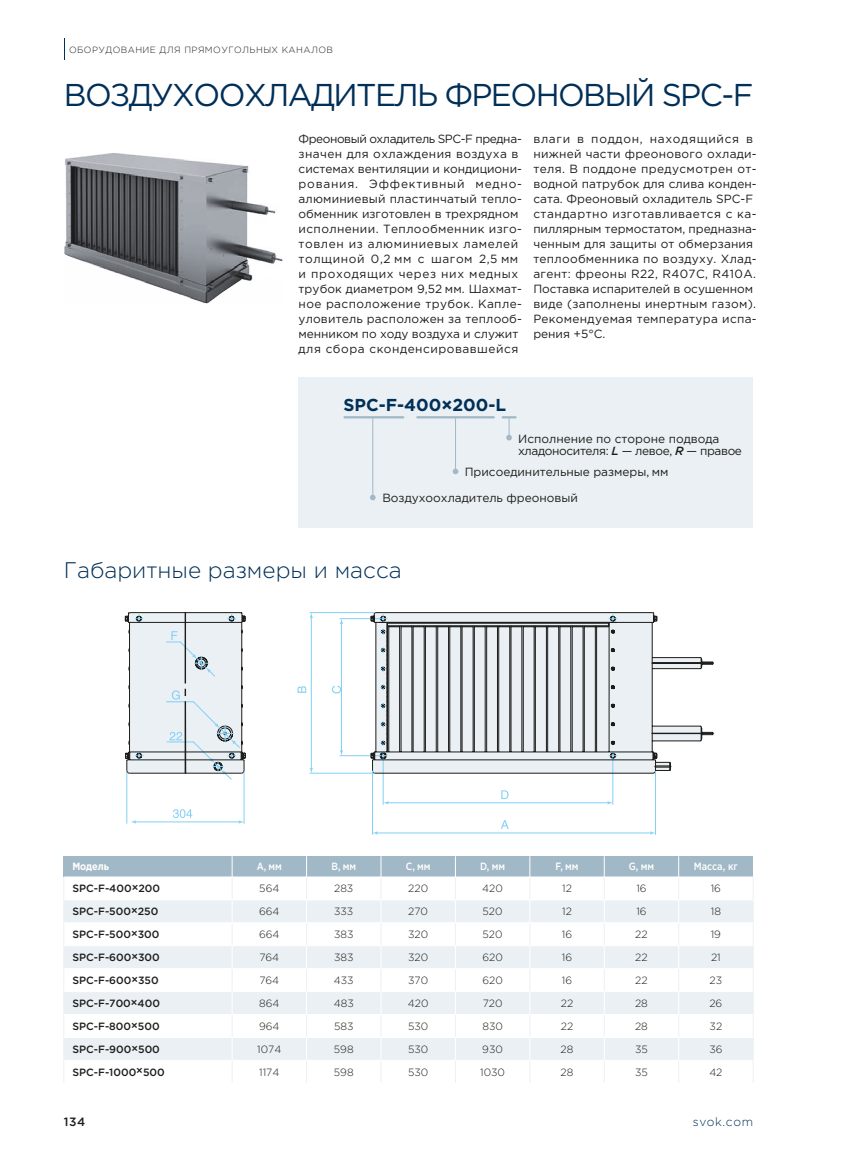
<style>
.page{position:relative;width:851px;height:1149px;background:#fff}
.page>*{position:absolute;margin:0;border:0;box-sizing:border-box;transform-origin:0 0}
.t1{font:31.5px "Gotham Pro";letter-spacing:-.05em;color:#002f57}
.t2{font:300 22.5px "Gotham Pro";color:#002f57}
.t3{font:700 17.25px "Gotham Pro";color:#002f57}
.t4{font:300 12px "Gotham Pro";letter-spacing:.05em;color:#002f57}
.t5{font:500 12px "Gotham Pro";color:#1d1d1b}
.t6{font:11.85px/15px "Gotham Pro";letter-spacing:.015em;color:#1d1d1b}
.t7{font:300 10.5px "Gotham Pro";color:#1d1d1b}
.t8{font:500 10.5px "Gotham Pro";color:#1d1d1b}
.t9{font:500 10.5px "Gotham Pro Narrow";color:#fff}
.t10{font:700 10.5px "Gotham Pro Narrow";color:#fff}
.t11{font:300 9px "Gotham Pro";letter-spacing:.05em;color:#1d1d1b}
.s1{font-weight:500;font-style:italic}
</style>
<div class="page">
<svg style="left:64px;top:39px;width:1px;height:21px"></svg>
<img style="left:65px;top:153px;width:218px;height:150px">
<div style="left:64px;top:856px;width:689px;height:20px;background:#a1b8c6"></div>
<svg style="left:64px;top:900px;width:688px;height:159px;fill:#eaf0f4"></svg>
<svg style="left:63px;top:878px;width:1px;height:204px"></svg>
<svg style="left:752px;top:900px;width:1px;height:159px"></svg>
<svg style="left:232px;top:856px;width:1px;height:226px"></svg>
<svg style="left:306px;top:856px;width:1px;height:226px"></svg>
<svg style="left:380px;top:856px;width:1px;height:226px"></svg>
<svg style="left:455px;top:856px;width:1px;height:226px"></svg>
<svg style="left:529px;top:856px;width:1px;height:226px"></svg>
<svg style="left:604px;top:856px;width:1px;height:226px"></svg>
<svg style="left:678px;top:856px;width:1px;height:226px"></svg>
<hr style="left:232px;top:899px;width:521px;height:1px;background:#fff">
<hr style="left:64px;top:922px;width:168px;height:1px;background:#fff">
<hr style="left:232px;top:945px;width:521px;height:1px;background:#fff">
<hr style="left:64px;top:968px;width:168px;height:1px;background:#fff">
<hr style="left:232px;top:990px;width:521px;height:1px;background:#fff">
<hr style="left:64px;top:1013px;width:168px;height:1px;background:#fff">
<hr style="left:232px;top:1036px;width:521px;height:1px;background:#fff">
<hr style="left:232px;top:876px;width:521px;height:1px;background:#fff">
<hr style="left:232px;top:922px;width:521px;height:1px;background:#fff">
<hr style="left:64px;top:945px;width:168px;height:1px;background:#fff">
<hr style="left:232px;top:968px;width:521px;height:1px;background:#fff">
<hr style="left:64px;top:990px;width:168px;height:1px;background:#fff">
<hr style="left:232px;top:1013px;width:521px;height:1px;background:#fff">
<hr style="left:64px;top:1036px;width:168px;height:1px;background:#fff">
<hr style="left:232px;top:1059px;width:521px;height:1px;background:#fff">
<hr style="left:126px;top:772px;width:1px;height:51px;background:#82d0f5">
<hr style="left:244px;top:772px;width:1px;height:51px;background:#82d0f5">
<hr style="left:376px;top:832px;width:275px;height:1px;background:#82d0f5">
<svg style="left:649px;top:831px;width:6px;height:3px"></svg>
<hr style="left:655px;top:770px;width:1px;height:64px;background:#82d0f5">
<hr style="left:372px;top:770px;width:1px;height:64px;background:#82d0f5">
<hr style="left:387px;top:802px;width:222px;height:1px;background:#82d0f5">
<hr style="left:612px;top:759px;width:1px;height:45px;background:#82d0f5">
<hr style="left:383px;top:759px;width:1px;height:45px;background:#82d0f5">
<svg style="left:125px;top:612px;width:588px;height:161px"></svg>
<hr style="left:311px;top:616px;width:1px;height:153px;background:#82d0f5">
<svg style="left:309px;top:612px;width:4px;height:6px"></svg>
<svg style="left:309px;top:767px;width:4px;height:6px"></svg>
<hr style="left:134px;top:821px;width:106px;height:1px;background:#82d0f5">
<svg style="left:238px;top:820px;width:6px;height:3px"></svg>
<svg style="left:501px;top:790px;width:7px;height:8px"></svg>
<svg style="left:501px;top:820px;width:7px;height:8px"></svg>
<svg style="left:125px;top:688px;width:120px;height:91px"></svg>
<svg style="left:166px;top:631px;width:49px;height:45px"></svg>
<svg style="left:332px;top:685px;width:9px;height:8px"></svg>
<svg style="left:297px;top:686px;width:9px;height:6px"></svg>
<svg style="left:173px;top:809px;width:19px;height:8px"></svg>
<div style="left:298px;top:376px;width:455px;height:151px;background:#eaf0f4"></div>
<hr style="left:344px;top:416px;width:59px;height:2px;background:#a1b8c6">
<hr style="left:417px;top:416px;width:76px;height:2px;background:#a1b8c6">
<svg style="left:452px;top:468px;width:6px;height:6px"></svg>
<hr style="left:455px;top:418px;width:1px;height:51px;background:#a1b8c6">
<svg style="left:502px;top:416px;width:13px;height:24px"></svg>
<svg style="left:370px;top:494px;width:5px;height:6px"></svg>
<hr style="left:372px;top:418px;width:1px;height:77px;background:#a1b8c6">
<p class="t11" style="left:69px;top:46px;width:265px">ОБОРУДОВАНИЕ ДЛЯ ПРЯМОУГОЛЬНЫХ КАНАЛОВ</p>
<h1 class="t1" style="left:64px;top:82px;width:691px">ВОЗДУХООХЛАДИТЕЛЬ ФРЕОНОВЫЙ SPC-F</h1>
<p class="t6" style="left:298px;top:132px;width:225px">Фреоновый охладитель SPC-F предна&shy;значен для охлаждения воздуха в системах вентиляции и кондициони&shy;рования. Эффективный медно&shy;алюминиевый пластинчатый тепло&shy;обменник изготовлен в трехрядном исполнении. Теплообменник изго&shy;товлен из алюминиевых ламелей толщиной 0,2 мм с шагом 2,5 мм и проходящих через них медных трубок диаметром 9,52 мм. Шахмат&shy;ное расположение трубок. Капле&shy;уловитель расположен за теплооб&shy;менником по ходу воздуха и служит для сбора сконденсировавшейся</p>
<p class="t6" style="left:533px;top:132px;width:225px">влаги в поддон, находящийся в нижней части фреонового охлади&shy;теля. В поддоне предусмотрен от&shy;водной патрубок для слива конден&shy;сата. Фреоновый охладитель SPC-F стандартно изготавливается с ка&shy;пиллярным термостатом, предназна&shy;ченным для защиты от обмерзания теплообменника по воздуху. Хлад&shy;агент: фреоны R22, R407C, R410A.<br>Поставка испарителей в осушенном виде (заполнены инертным газом).<br>Рекомендуемая температура испа&shy;рения +5°C.</p>
<h3 class="t3" style="left:343px;top:398px;width:164px">SPC-F-400×200-L</h3>
<p class="t6" style="left:518px;top:433px;width:225px;line-height:12px">Исполнение по стороне подвода хладоносителя: <span class="s1">L</span> — левое, <span class="s1">R</span> — правое</p>
<p class="t6" style="left:464px;top:465px;width:205px">Присоединительные размеры, мм</p>
<p class="t6" style="left:382px;top:491px;width:197px">Воздухоохладитель фреоновый</p>
<h2 class="t2" style="left:64px;top:561px;width:339px">Габаритные размеры и масса</h2>
<p class="t10" style="left:72px;top:862px;width:38px">Модель</p>
<p class="t9" style="left:257px;top:862px;width:27px">А, мм</p>
<p class="t9" style="left:331px;top:862px;width:26px">B, мм</p>
<p class="t9" style="left:406px;top:862px;width:26px">C, мм</p>
<p class="t9" style="left:480px;top:862px;width:26px">D, мм</p>
<p class="t9" style="left:555px;top:862px;width:24px">F, мм</p>
<p class="t9" style="left:628px;top:862px;width:27px">G, мм</p>
<p class="t9" style="left:693px;top:862px;width:45px">Масса, кг</p>
<p class="t8" style="left:72px;top:884px;width:89px">SPC-F-400×200</p>
<p class="t7" style="left:259px;top:884px;width:22px">564</p>
<p class="t7" style="left:334px;top:884px;width:21px">283</p>
<p class="t7" style="left:408px;top:884px;width:21px">220</p>
<p class="t7" style="left:482px;top:884px;width:22px">420</p>
<p class="t7" style="left:562px;top:884px;width:11px">12</p>
<p class="t7" style="left:636px;top:884px;width:12px">16</p>
<p class="t7" style="left:710px;top:884px;width:12px">16</p>
<p class="t8" style="left:72px;top:907px;width:87px">SPC-F-500×250</p>
<p class="t7" style="left:259px;top:907px;width:22px">664</p>
<p class="t7" style="left:334px;top:907px;width:21px">333</p>
<p class="t7" style="left:408px;top:907px;width:21px">270</p>
<p class="t7" style="left:482px;top:907px;width:22px">520</p>
<p class="t7" style="left:562px;top:907px;width:11px">12</p>
<p class="t7" style="left:636px;top:907px;width:12px">16</p>
<p class="t7" style="left:710px;top:907px;width:12px">18</p>
<p class="t8" style="left:72px;top:930px;width:89px">SPC-F-500×300</p>
<p class="t7" style="left:259px;top:930px;width:22px">664</p>
<p class="t7" style="left:334px;top:930px;width:21px">383</p>
<p class="t7" style="left:408px;top:930px;width:22px">320</p>
<p class="t7" style="left:482px;top:930px;width:22px">520</p>
<p class="t7" style="left:562px;top:930px;width:12px">16</p>
<p class="t7" style="left:635px;top:930px;width:14px">22</p>
<p class="t7" style="left:710px;top:930px;width:12px">19</p>
<p class="t8" style="left:72px;top:953px;width:89px">SPC-F-600×300</p>
<p class="t7" style="left:259px;top:953px;width:21px">764</p>
<p class="t7" style="left:334px;top:953px;width:21px">383</p>
<p class="t7" style="left:408px;top:953px;width:22px">320</p>
<p class="t7" style="left:482px;top:953px;width:22px">620</p>
<p class="t7" style="left:562px;top:953px;width:12px">16</p>
<p class="t7" style="left:635px;top:953px;width:14px">22</p>
<p class="t7" style="left:711px;top:953px;width:11px">21</p>
<p class="t8" style="left:72px;top:975px;width:88px">SPC-F-600×350</p>
<p class="t7" style="left:259px;top:975px;width:21px">764</p>
<p class="t7" style="left:334px;top:975px;width:21px">433</p>
<p class="t7" style="left:408px;top:975px;width:22px">370</p>
<p class="t7" style="left:482px;top:975px;width:22px">620</p>
<p class="t7" style="left:562px;top:975px;width:12px">16</p>
<p class="t7" style="left:635px;top:975px;width:14px">22</p>
<p class="t7" style="left:709px;top:975px;width:14px">23</p>
<p class="t8" style="left:72px;top:998px;width:89px">SPC-F-700×400</p>
<p class="t7" style="left:259px;top:998px;width:22px">864</p>
<p class="t7" style="left:334px;top:998px;width:21px">483</p>
<p class="t7" style="left:408px;top:998px;width:22px">420</p>
<p class="t7" style="left:482px;top:998px;width:21px">720</p>
<p class="t7" style="left:560px;top:998px;width:14px">22</p>
<p class="t7" style="left:635px;top:998px;width:14px">28</p>
<p class="t7" style="left:709px;top:998px;width:14px">26</p>
<p class="t8" style="left:72px;top:1021px;width:89px">SPC-F-800×500</p>
<p class="t7" style="left:259px;top:1021px;width:22px">964</p>
<p class="t7" style="left:334px;top:1021px;width:21px">583</p>
<p class="t7" style="left:408px;top:1021px;width:22px">530</p>
<p class="t7" style="left:482px;top:1021px;width:22px">830</p>
<p class="t7" style="left:560px;top:1021px;width:14px">22</p>
<p class="t7" style="left:635px;top:1021px;width:14px">28</p>
<p class="t7" style="left:709px;top:1021px;width:14px">32</p>
<p class="t8" style="left:72px;top:1044px;width:89px">SPC-F-900×500</p>
<p class="t7" style="left:257px;top:1044px;width:26px">1074</p>
<p class="t7" style="left:334px;top:1044px;width:21px">598</p>
<p class="t7" style="left:408px;top:1044px;width:22px">530</p>
<p class="t7" style="left:482px;top:1044px;width:22px">930</p>
<p class="t7" style="left:560px;top:1044px;width:14px">28</p>
<p class="t7" style="left:635px;top:1044px;width:14px">35</p>
<p class="t7" style="left:709px;top:1044px;width:15px">36</p>
<p class="t8" style="left:72px;top:1067px;width:94px">SPC-F-1000×500</p>
<p class="t7" style="left:259px;top:1067px;width:22px">1174</p>
<p class="t7" style="left:334px;top:1067px;width:21px">598</p>
<p class="t7" style="left:408px;top:1067px;width:22px">530</p>
<p class="t7" style="left:480px;top:1067px;width:26px">1030</p>
<p class="t7" style="left:560px;top:1067px;width:14px">28</p>
<p class="t7" style="left:635px;top:1067px;width:14px">35</p>
<p class="t7" style="left:709px;top:1067px;width:15px">42</p>
<p class="t5" style="left:64px;top:1117px;width:23px">134</p>
<p class="t4" style="left:692px;top:1117px;width:62px">svok.com</p>
</div>
